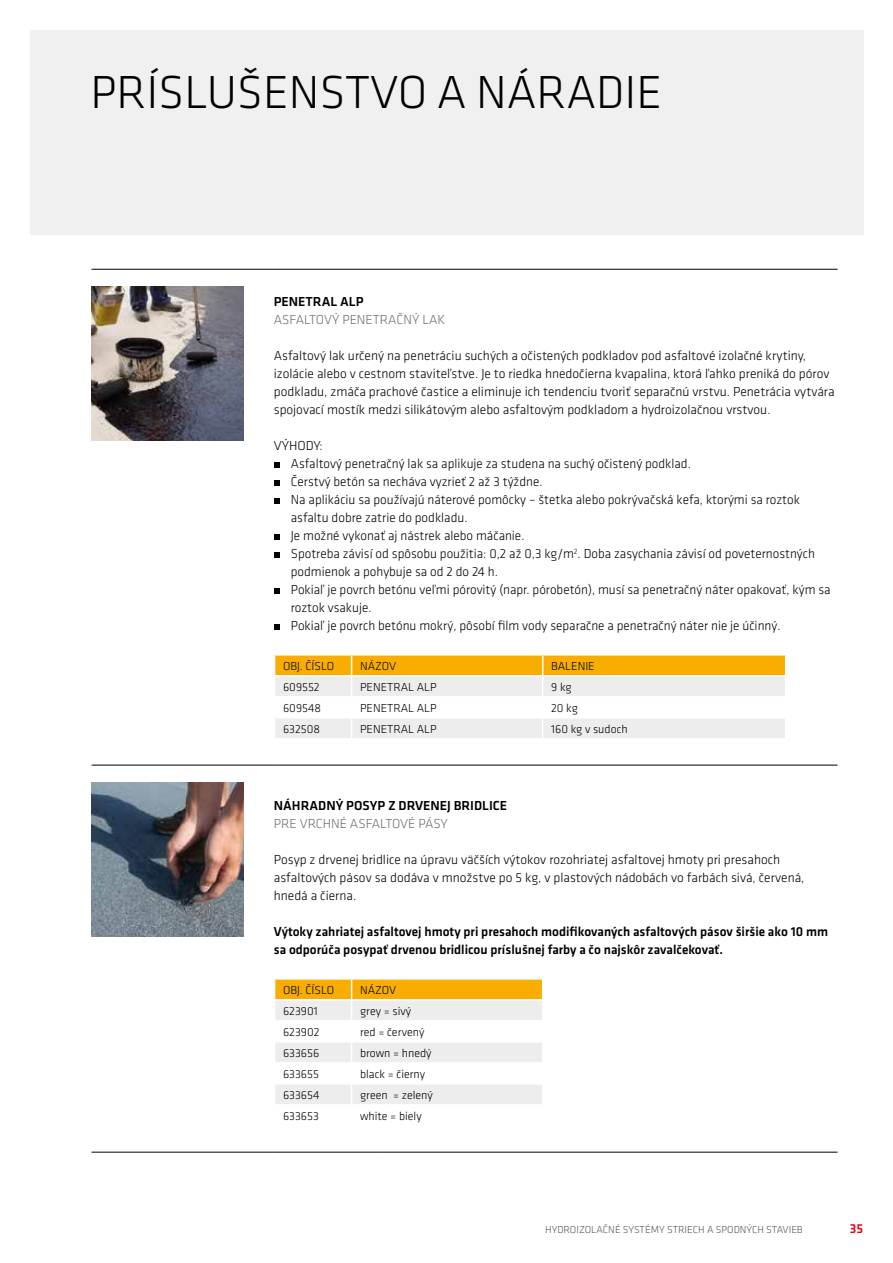
<style>
.page{position:relative;width:893px;height:1263px;background:#fff}
.page>*{position:absolute;margin:0;border:0;box-sizing:border-box;transform-origin:0 0}
.t1{font:300 48px "Klavika";color:#000}
.t2{font:300 13.5px/18px "Klavika";color:#000}
.t3{font:500 13.5px/18px "Klavika";color:#000}
.t4{font:300 13.5px "Klavika";color:#706f6f}
.t5{font:500 13.5px "Klavika";color:#e30613}
.t6{font:300 12px "Klavika";color:#000}
.t7{font:300 10.5px "Klavika";color:#575756}
</style>
<div class="page">
<div style="left:30px;top:30px;width:833px;height:204px;background:#ededed"></div>
<hr style="left:92px;top:269px;width:182px;height:1px;background:#000">
<hr style="left:274px;top:269px;width:106px;height:1px;background:#000">
<hr style="left:380px;top:269px;width:457px;height:1px;background:#000">
<hr style="left:92px;top:765px;width:182px;height:1px;background:#000">
<hr style="left:274px;top:765px;width:106px;height:1px;background:#000">
<hr style="left:380px;top:765px;width:457px;height:1px;background:#000">
<hr style="left:92px;top:1152px;width:182px;height:1px;background:#000">
<hr style="left:274px;top:1152px;width:106px;height:1px;background:#000">
<hr style="left:380px;top:1152px;width:457px;height:1px;background:#000">
<img style="left:92px;top:286px;width:151px;height:154px">
<svg style="left:274px;top:462px;width:6px;height:6px"></svg>
<svg style="left:274px;top:480px;width:6px;height:6px"></svg>
<svg style="left:274px;top:498px;width:6px;height:6px"></svg>
<svg style="left:274px;top:534px;width:6px;height:6px"></svg>
<svg style="left:274px;top:552px;width:6px;height:6px"></svg>
<svg style="left:274px;top:588px;width:6px;height:6px"></svg>
<svg style="left:274px;top:624px;width:6px;height:6px"></svg>
<svg style="left:274px;top:655px;width:512px;height:83px"></svg>
<hr style="left:274px;top:696px;width:78px;height:2px;background:#fff">
<hr style="left:352px;top:696px;width:191px;height:2px;background:#fff">
<hr style="left:543px;top:696px;width:243px;height:2px;background:#fff">
<hr style="left:274px;top:717px;width:78px;height:2px;background:#fff">
<hr style="left:352px;top:717px;width:191px;height:2px;background:#fff">
<hr style="left:543px;top:717px;width:243px;height:2px;background:#fff">
<img style="left:92px;top:782px;width:151px;height:154px">
<svg style="left:274px;top:979px;width:269px;height:125px"></svg>
<hr style="left:274px;top:1020px;width:78px;height:2px;background:#fff">
<hr style="left:352px;top:1020px;width:191px;height:2px;background:#fff">
<hr style="left:274px;top:1041px;width:78px;height:2px;background:#fff">
<hr style="left:352px;top:1041px;width:191px;height:2px;background:#fff">
<hr style="left:274px;top:1062px;width:78px;height:2px;background:#fff">
<hr style="left:352px;top:1062px;width:191px;height:2px;background:#fff">
<hr style="left:274px;top:1083px;width:78px;height:2px;background:#fff">
<hr style="left:352px;top:1083px;width:191px;height:2px;background:#fff">
<h1 class="t1" style="left:91px;top:66px;width:573px">PRÍSLUŠENSTVO A NÁRADIE</h1>
<p class="t3" style="left:274px;top:293px;width:91px">PENETRAL ALP</p>
<p class="t4" style="left:274px;top:312px;width:173px">ASFALTOVÝ PENETRAČNÝ LAK</p>
<p class="t2" style="left:274px;top:347px;width:562px">Asfaltový lak určený na penetráciu suchých a očistených podkladov pod asfaltové izolačné krytiny, izolácie alebo v cestnom staviteľstve. Je to riedka hnedočierna kvapalina, ktorá ľahko preniká do pórov podkladu, zmáča prachové častice a eliminuje ich tendenciu tvoriť separačnú vrstvu. Penetrácia vytvára spojovací mostík medzi silikátovým alebo asfaltovým podkladom a hydroizolačnou vrstvou.</p>
<p class="t2" style="left:291px;top:437px;width:541px;text-indent:-17px">VÝHODY:<br>Asfaltový penetračný lak sa aplikuje za studena na suchý očistený podklad.<br>Čerstvý betón sa necháva vyzrieť 2 až 3 týždne.<br>Na aplikáciu sa používajú náterové pomôcky – štetka alebo pokrývačská kefa, ktorými sa roztok asfaltu dobre zatrie do podkladu.<br>Je možné vykonať aj nástrek alebo máčanie.<br>Spotreba závisí od spôsobu použitia: 0,2 až 0,3 kg/m<sup>2</sup>. Doba zasychania závisí od poveternostných podmienok a pohybuje sa od 2 do 24 h.<br>Pokiaľ je povrch betónu veľmi pórovitý (napr. pórobetón), musí sa penetračný náter opakovať, kým sa roztok vsakuje.<br>Pokiaľ je povrch betónu mokrý, pôsobí film vody separačne a penetračný náter nie je účinný.</p>
<p class="t6" style="left:283px;top:659px;width:52px">OBJ. ČÍSLO</p>
<p class="t6" style="left:360px;top:659px;width:38px">NÁZOV</p>
<p class="t6" style="left:551px;top:659px;width:45px">BALENIE</p>
<p class="t6" style="left:283px;top:680px;width:38px">609552</p>
<p class="t6" style="left:360px;top:680px;width:78px">PENETRAL ALP</p>
<p class="t6" style="left:551px;top:680px;width:22px">9 kg</p>
<p class="t6" style="left:283px;top:701px;width:40px">609548</p>
<p class="t6" style="left:360px;top:701px;width:78px">PENETRAL ALP</p>
<p class="t6" style="left:551px;top:701px;width:28px">20 kg</p>
<p class="t6" style="left:283px;top:722px;width:39px">632508</p>
<p class="t6" style="left:360px;top:722px;width:78px">PENETRAL ALP</p>
<p class="t6" style="left:551px;top:722px;width:78px">160 kg v sudoch</p>
<p class="t3" style="left:274px;top:797px;width:235px">NÁHRADNÝ POSYP Z DRVENEJ BRIDLICE</p>
<p class="t4" style="left:274px;top:816px;width:175px">PRE VRCHNÉ ASFALTOVÉ PÁSY</p>
<p class="t2" style="left:274px;top:851px;width:532px">Posyp z drvenej bridlice na úpravu väčších výtokov rozohriatej asfaltovej hmoty pri presahoch asfaltových pásov sa dodáva v množstve po 5 kg, v plastových nádobách vo farbách sivá, červená, hnedá a čierna.</p>
<p class="t3" style="left:274px;top:923px;width:556px">Výtoky zahriatej asfaltovej hmoty pri presahoch modifikovaných asfaltových pásov širšie ako 10 mm sa odporúča posypať drvenou bridlicou príslušnej farby a čo najskôr zavalčekovať.</p>
<p class="t6" style="left:283px;top:983px;width:52px">OBJ. ČÍSLO</p>
<p class="t6" style="left:360px;top:983px;width:38px">NÁZOV</p>
<p class="t6" style="left:283px;top:1004px;width:36px">623901</p>
<p class="t6" style="left:360px;top:1004px;width:53px">grey = sivý</p>
<p class="t6" style="left:283px;top:1025px;width:38px">623902</p>
<p class="t6" style="left:360px;top:1025px;width:66px">red = červený</p>
<p class="t6" style="left:283px;top:1046px;width:38px">633656</p>
<p class="t6" style="left:360px;top:1046px;width:73px">brown = hnedý</p>
<p class="t6" style="left:283px;top:1067px;width:37px">633655</p>
<p class="t6" style="left:360px;top:1067px;width:67px">black = čierny</p>
<p class="t6" style="left:283px;top:1088px;width:38px">633654</p>
<p class="t6" style="left:360px;top:1088px;width:74px">green = zelený</p>
<p class="t6" style="left:283px;top:1109px;width:37px">633653</p>
<p class="t6" style="left:360px;top:1109px;width:63px">white = biely</p>
<p class="t7" style="left:545px;top:1224px;width:259px">HYDROIZOLAČNÉ SYSTÉMY STRIECH A SPODNÝCH STAVIEB</p>
<p class="t5" style="left:850px;top:1221px;width:15px">35</p>
</div>
